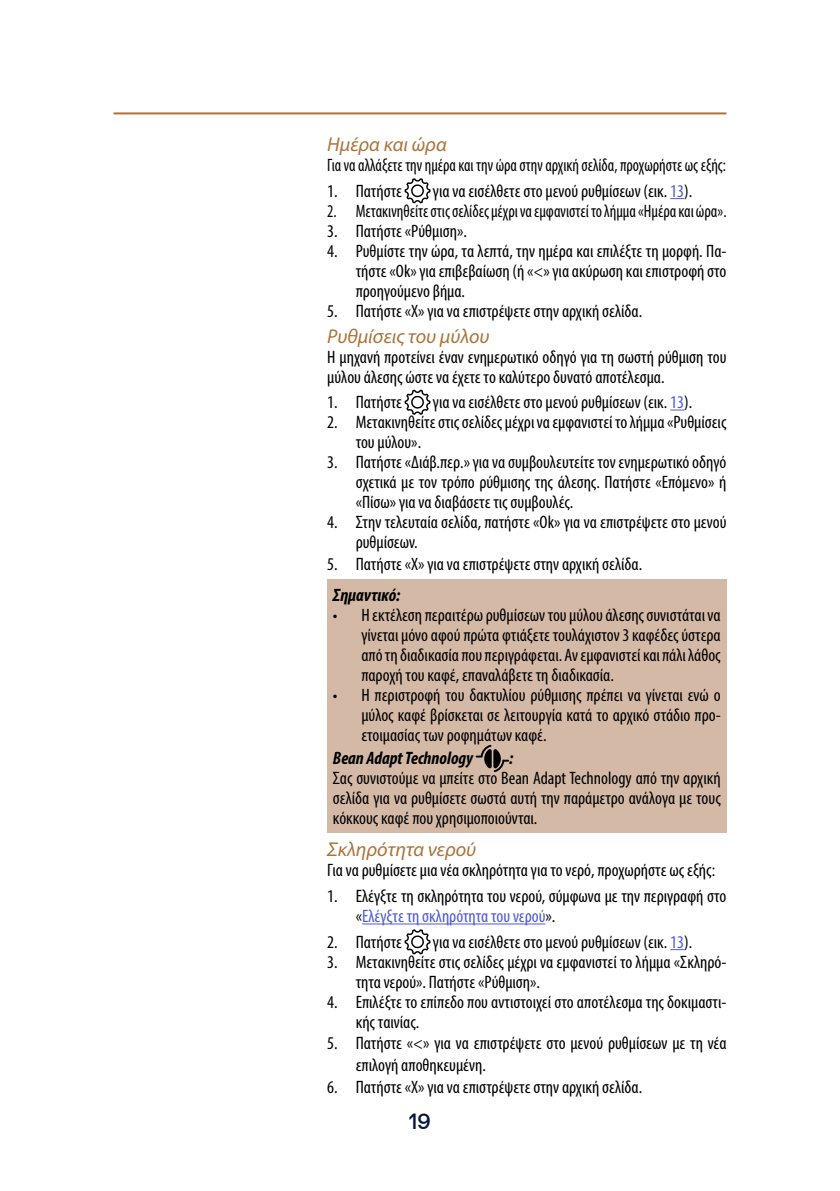
<style>
.page{position:relative;width:840px;height:1191px;background:#fff}
.page>*{position:absolute;margin:0;border:0;box-sizing:border-box;transform-origin:0 0}
.t1{font:500 22px "De Longhi Sans";color:#02183e}
.t2{font:italic 20px "Myriad Pro";color:#aa743a}
.t3{font:condensed 18px/20px "Myriad Pro";color:#000}
.t4{font:condensed 18px "Myriad Pro";color:#000;scale:.9 1}
.t5{font:condensed 18px "Myriad Pro";color:#000;scale:.91 1}
.t6{font:italic 700 condensed 18px "Myriad Pro";color:#000}
.s1{color:#4f5cd6}
.s2{font-family:"Minion Pro";font-stretch:normal}
</style>
<div class="page">
<hr style="left:113px;top:112px;width:613px;height:2px;background:#aa743a">
<svg style="left:670px;top:198px;width:13px;height:1px"></svg>
<svg style="left:670px;top:409px;width:13px;height:1px"></svg>
<hr style="left:362px;top:923px;width:183px;height:1px;background:#4f5cd6">
<svg style="left:670px;top:949px;width:13px;height:1px"></svg>
<svg style="left:404px;top:178px;width:26px;height:25px"></svg>
<svg style="left:404px;top:389px;width:26px;height:26px"></svg>
<div style="left:327px;top:579px;width:399px;height:253px;background:#d4b9a6"></div>
<svg style="left:475px;top:745px;width:34px;height:27px"></svg>
<svg style="left:404px;top:929px;width:26px;height:25px"></svg>
<p class="t2" style="left:327px;top:132px;width:121px">Ημέρα και ώρα</p>
<p class="t4" style="left:327px;top:154px;width:444px">Για να αλλάξετε την ημέρα και την ώρα στην αρχική σελίδα, προχωρήστε ως εξής:</p>
<p class="t3" style="left:327px;top:181px;width:76px">1. Πατήστε</p>
<p class="t3" style="left:432px;top:181px;width:260px">για να εισέλθετε στο μενού ρυθμίσεων (εικ. <span class="s1">13</span>).</p>
<p class="t5" style="left:327px;top:200px;width:440px">2. Μετακινηθείτε στις σελίδες μέχρι να εμφανιστεί το λήμμα «Ημέρα και ώρα».</p>
<p class="t3" style="left:327px;top:221px;width:141px">3. Πατήστε «Ρύθμιση».</p>
<p class="t3" style="left:355px;top:241px;width:372px;text-align:justify;text-indent:-28px">4. Ρυθμίστε την ώρα, τα λεπτά, την ημέρα και επιλέξτε τη μορφή. Πα&shy;τήστε «Ok» για επιβεβαίωση (ή «<span class="s2">&lt;</span>» για ακύρωση και επιστροφή στο προηγούμενο βήμα.</p>
<p class="t3" style="left:327px;top:301px;width:316px">5. Πατήστε «X» για να επιστρέψετε στην αρχική σελίδα.</p>
<p class="t2" style="left:327px;top:323px;width:164px">Ρυθμίσεις του μύλου</p>
<p class="t3" style="left:327px;top:346px;width:400px">Η μηχανή προτείνει έναν ενημερωτικό οδηγό για τη σωστή ρύθμιση του μύλου άλεσης ώστε να έχετε το καλύτερο δυνατό αποτέλεσμα.</p>
<p class="t3" style="left:327px;top:392px;width:76px">1. Πατήστε</p>
<p class="t3" style="left:432px;top:392px;width:260px">για να εισέλθετε στο μενού ρυθμίσεων (εικ. <span class="s1">13</span>).</p>
<p class="t3" style="left:355px;top:412px;width:372px;text-indent:-28px">2. Μετακινηθείτε στις σελίδες μέχρι να εμφανιστεί το λήμμα «Ρυθμίσεις του μύλου».</p>
<p class="t3" style="left:355px;top:452px;width:372px;text-align:justify;text-indent:-28px">3. Πατήστε «Διάβ.περ.» για να συμβουλευτείτε τον ενημερωτικό οδηγό σχετικά με τον τρόπο ρύθμισης της άλεσης. Πατήστε «Επόμενο» ή «Πίσω» για να διαβάσετε τις συμβουλές.</p>
<p class="t3" style="left:355px;top:512px;width:372px;text-indent:-28px">4. Στην τελευταία σελίδα, πατήστε «Ok» για να επιστρέψετε στο μενού ρυθμίσεων.</p>
<p class="t3" style="left:327px;top:553px;width:316px">5. Πατήστε «X» για να επιστρέψετε στην αρχική σελίδα.</p>
<p class="t6" style="left:333px;top:584px;width:69px">Σημαντικό:</p>
<p class="t3" style="left:361px;top:605px;width:361px;text-align:justify;text-indent:-28px">• Η εκτέλεση περαιτέρω ρυθμίσεων του μύλου άλεσης συνιστάται να γίνεται μόνο αφού πρώτα φτιάξετε τουλάχιστον 3 καφέδες ύστερα από τη διαδικασία που περιγράφεται. Αν εμφανιστεί και πάλι λάθος παροχή του καφέ, επαναλάβετε τη διαδικασία.</p>
<p class="t3" style="left:361px;top:685px;width:361px;text-align:justify;text-indent:-28px">• Η περιστροφή του δακτυλίου ρύθμισης πρέπει να γίνεται ενώ ο μύλος καφέ βρίσκεται σε λειτουργία κατά το αρχικό στάδιο προ&shy;ετοιμασίας των ροφημάτων καφέ.</p>
<p class="t6" style="left:333px;top:746px;width:141px">Bean Adapt Technology</p>
<p class="t6" style="left:509px;top:746px;width:6px">:</p>
<p class="t3" style="left:333px;top:767px;width:389px;text-align:justify">Σας συνιστούμε να μπείτε στο Bean Adapt Technology από την αρχική σελίδα για να ρυθμίσετε σωστά αυτή την παράμετρο ανάλογα με τους κόκκους καφέ που χρησιμοποιούνται.</p>
<p class="t2" style="left:327px;top:837px;width:150px">Σκληρότητα νερού</p>
<p class="t3" style="left:327px;top:860px;width:389px">Για να ρυθμίσετε μια νέα σκληρότητα για το νερό, προχωρήστε ως εξής:</p>
<p class="t3" style="left:355px;top:886px;width:372px;text-indent:-28px">1. Ελέγξτε τη σκληρότητα του νερού, σύμφωνα με την περιγραφή στο «<span class="s1">Ελέγξτε τη σκληρότητα του νερού</span>».</p>
<p class="t3" style="left:327px;top:931px;width:76px">2. Πατήστε</p>
<p class="t3" style="left:432px;top:931px;width:260px">για να εισέλθετε στο μενού ρυθμίσεων (εικ. <span class="s1">13</span>).</p>
<p class="t3" style="left:355px;top:951px;width:372px;text-indent:-28px">3. Μετακινηθείτε στις σελίδες μέχρι να εμφανιστεί το λήμμα «Σκληρό&shy;τητα νερού». Πατήστε «Ρύθμιση».</p>
<p class="t3" style="left:355px;top:991px;width:372px;text-indent:-28px">4. Επιλέξτε το επίπεδο που αντιστοιχεί στο αποτέλεσμα της δοκιμαστι&shy;κής ταινίας.</p>
<p class="t3" style="left:355px;top:1032px;width:372px;line-height:21.6px;text-indent:-28px">5. Πατήστε «<span class="s2">&lt;</span>» για να επιστρέψετε στο μενού ρυθμίσεων με τη νέα επιλογή αποθηκευμένη.</p>
<p class="t3" style="left:327px;top:1076px;width:316px">6. Πατήστε «X» για να επιστρέψετε στην αρχική σελίδα.</p>
<p class="t1" style="left:409px;top:1108px;width:23px">19</p>
</div>
